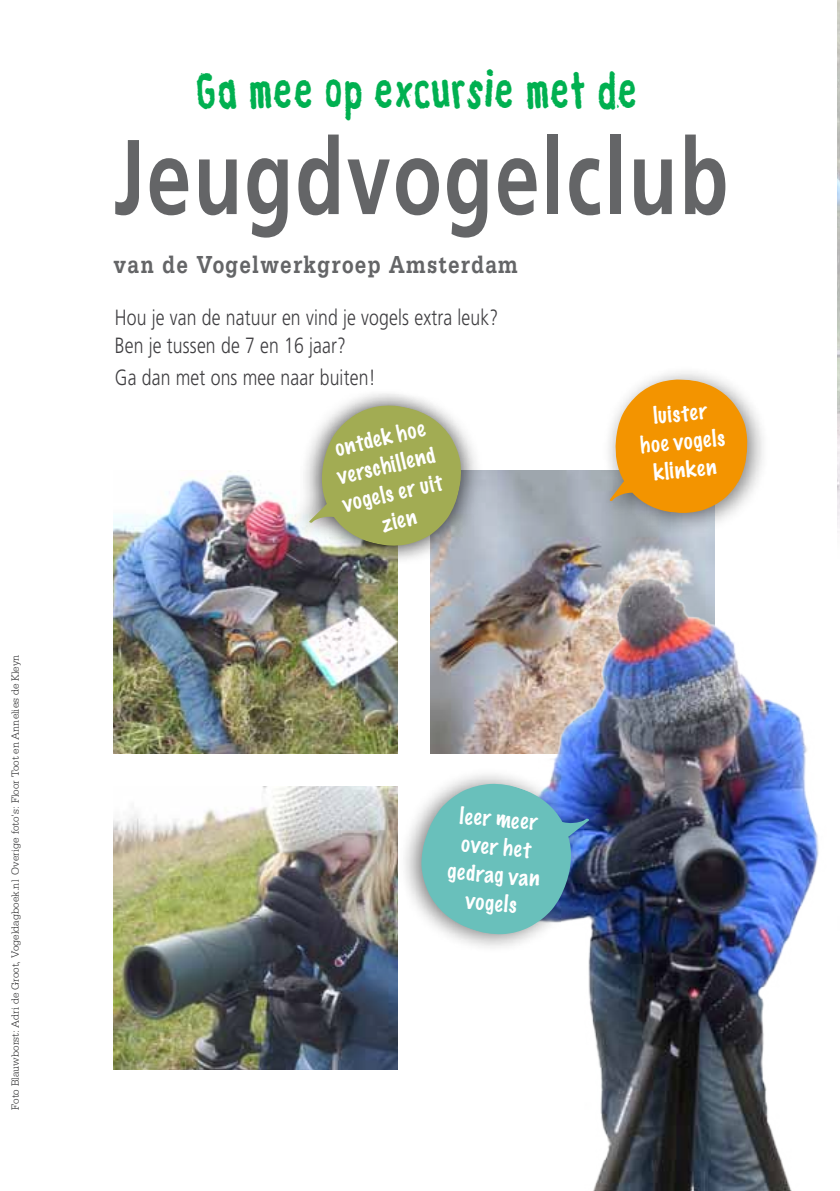
<style>
.page{position:relative;width:840px;height:1191px;background:#fff}
.page>*{position:absolute;margin:0;border:0;box-sizing:border-box;transform-origin:0 0}
.t1{font:700 106px "Frutiger CE";letter-spacing:.03em;color:#646567;scale:.75 1}
.t2{font:48px "Linotype Russisch Brot Eat";letter-spacing:.05em;color:#00b050;scale:.8 1}
.t3{font:700 26px "Serifa";letter-spacing:.06em;color:#646567;scale:.8 1}
.t4{font:300 22px/28px "Frutiger CE";letter-spacing:.01em;color:#3e3d40;scale:.8 1}
.t5{font:100 21px/28px "Marker Felt";color:#fff;text-align:center}
.t6{font:300 11px "Serifa";color:#282829}
</style>
<div class="page">
<img style="left:837px;top:0;width:2px;height:532px">
<img style="left:113px;top:471px;width:284px;height:282px">
<img style="left:113px;top:786px;width:284px;height:283px">
<img style="left:431px;top:470px;width:283px;height:283px">
<img style="left:494px;top:564px;width:325px;height:627px">
<div style="left:397px;top:767px;width:202px;height:187px;background:#000;opacity:.5"></div>
<svg style="left:402px;top:767px;width:189px;height:187px"></svg>
<div style="left:596px;top:365px;width:173px;height:170px;background:#000;opacity:.5"></div>
<svg style="left:608px;top:374px;width:144px;height:144px;background:#e8a843"></svg>
<div style="left:287px;top:387px;width:186px;height:177px;background:#000;opacity:.5"></div>
<div style="left:297px;top:389px;width:187px;height:177px;background:#000;opacity:.4"></div>
<svg style="left:307px;top:392px;width:166px;height:166px;background:#b2b885"></svg>
<p class="t6" style="left:9px;top:1110px;width:457px;rotate:-90deg">Foto Blauwborst: Adri de Groot, Vogeldagboek.nl Overige foto's: Floor Toot en Annelies de Kleyn</p>
<h2 class="t2" style="left:196px;top:58px;width:552px">Ga mee op excursie met de</h2>
<h1 class="t1" style="left:113px;top:114px;width:820px">Jeugdvogelclub</h1>
<p class="t3" style="left:113px;top:249px;width:506px">van de Vogelwerkgroep Amsterdam</p>
<p class="t4" style="left:115px;top:303px;width:480px">Hou je van de natuur en vind je vogels extra leuk?<br>Ben je tussen de 7 en 16 jaar?</p>
<p class="t4" style="left:115px;top:363px;width:327px">Ga dan met ons mee naar buiten!</p>
<p class="t5" style="left:327px;top:435px;width:103px;rotate:-13deg">ontdek hoe verschillend vogels er uit zien</p>
<p class="t5" style="left:636px;top:402px;width:87px;rotate:-5deg">luister hoe vogels klinken</p>
<p class="t5" style="left:454px;top:800px;width:94px;rotate:5deg">leer meer over het gedrag van vogels</p>
</div>
